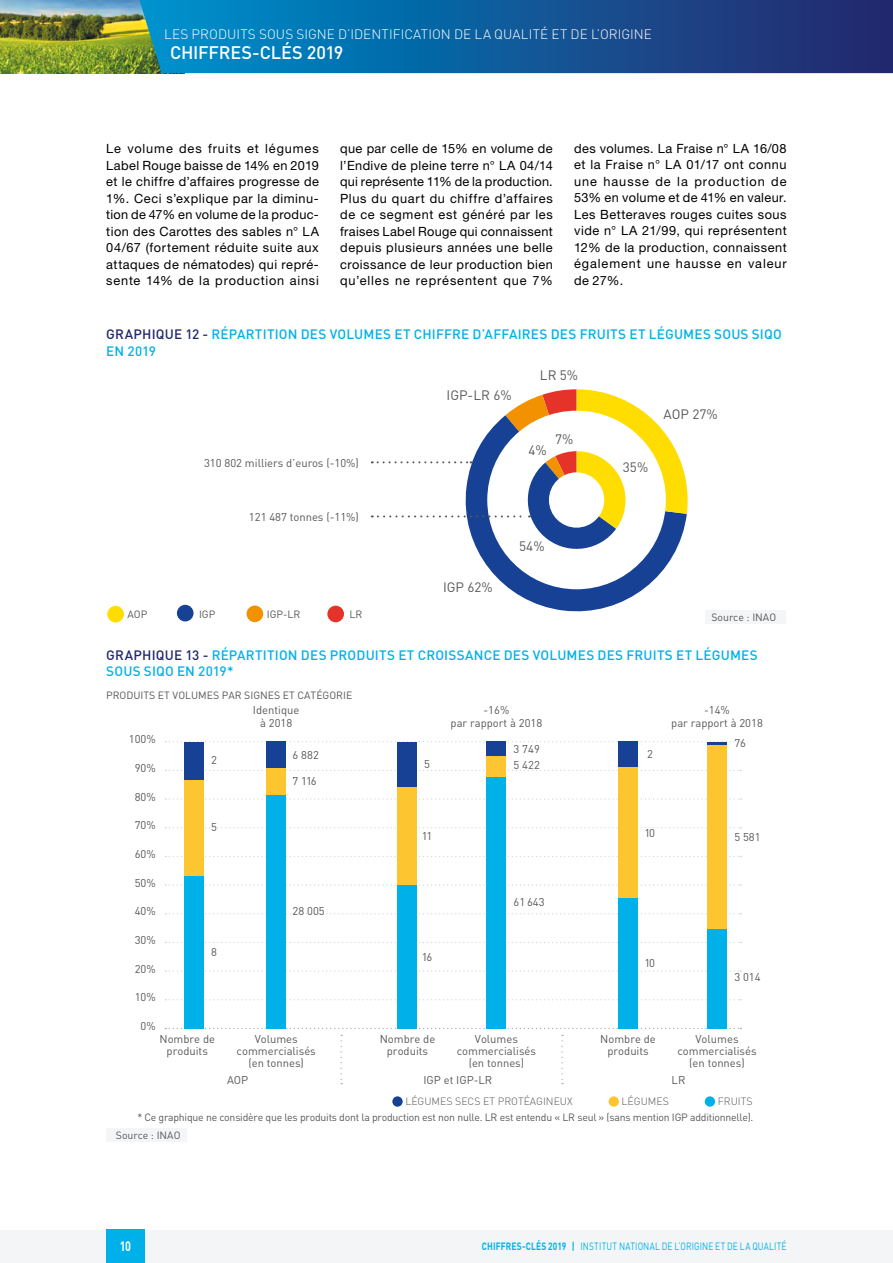
<style>
.page{position:relative;width:893px;height:1263px;background:#fff}
.page>*{position:absolute;margin:0;border:0;box-sizing:border-box;transform-origin:0 0}
.t1{font:500 18px "DIN";letter-spacing:-.01em;color:#fff}
.t2{font:500 13.5px/16.2px "DIN";letter-spacing:.015em;color:#00b1e9}
.t3{font:300 13.5px "DIN";color:#fff}
.t4{font:13.5px "DIN";color:#575756}
.t5{font:700 13.5px "DIN";color:#fff;scale:.8 1}
.t6{font:12.75px/16.5px "Helvetica Neue LT Std";letter-spacing:.045em;color:#000;text-align:justify}
.t7{font:11.25px/12px "DIN";color:#575756;text-align:center}
.t8{font:10.5px "DIN";letter-spacing:-.02em;color:#575756}
.t9{font:10.5px "DIN";letter-spacing:.025em;color:#00b1e9;scale:.8 1}
.t10{font:300 10.5px "DIN";color:#575756}
.t11{font:10.5px "DIN";color:#575756}
.s1{color:#21276c}
.s2{font-weight:700}
</style>
<div class="page">
<img style="left:0;top:0;width:133px;height:73px">
<svg style="left:133px;top:0;width:760px;height:73px;background:#125b98"></svg>
<div style="left:0;top:1230px;width:893px;height:33px;background:#f4f5f6"></div>
<div style="left:106px;top:1230px;width:39px;height:33px;background:#00b1e9"></div>
<svg style="left:480px;top:555px;width:193px;height:57px;fill:#164194"></svg>
<div style="left:487px;top:411px;width:179px;height:178px;background:#fff;border-radius:50%"></div>
<div style="left:705px;top:610px;width:81px;height:13px;background:#f4f5f6"></div>
<svg style="left:372px;top:389px;width:316px;height:166px"></svg>
<div style="left:107px;top:606px;width:17px;height:16px;background:#fd0;border-radius:50%"></div>
<div style="left:247px;top:605px;width:16px;height:17px;background:#f39200;border-radius:50%"></div>
<div style="left:177px;top:605px;width:17px;height:16px;background:#164194;border-radius:50%"></div>
<div style="left:327px;top:606px;width:17px;height:16px;background:#e63329;border-radius:50%"></div>
<svg style="left:165px;top:1028px;width:576px;height:1px"></svg>
<svg style="left:165px;top:999px;width:576px;height:1px"></svg>
<svg style="left:165px;top:970px;width:576px;height:2px"></svg>
<svg style="left:165px;top:942px;width:576px;height:1px"></svg>
<svg style="left:165px;top:913px;width:576px;height:1px"></svg>
<svg style="left:165px;top:884px;width:576px;height:2px"></svg>
<svg style="left:165px;top:856px;width:576px;height:1px"></svg>
<svg style="left:165px;top:827px;width:576px;height:1px"></svg>
<svg style="left:165px;top:798px;width:576px;height:2px"></svg>
<svg style="left:165px;top:770px;width:576px;height:1px"></svg>
<svg style="left:165px;top:741px;width:576px;height:1px"></svg>
<div style="left:266px;top:742px;width:19px;height:26px;background:#164194"></div>
<div style="left:486px;top:742px;width:20px;height:14px;background:#164194"></div>
<div style="left:266px;top:768px;width:19px;height:27px;background:#fdc52f"></div>
<div style="left:486px;top:756px;width:20px;height:21px;background:#fdc52f"></div>
<div style="left:266px;top:795px;width:19px;height:233px;background:#00b1e9"></div>
<div style="left:486px;top:777px;width:20px;height:251px;background:#00b1e9"></div>
<div style="left:185px;top:742px;width:19px;height:38px;background:#164194"></div>
<div style="left:185px;top:780px;width:19px;height:96px;background:#fdc52f"></div>
<div style="left:185px;top:876px;width:19px;height:152px;background:#00b1e9"></div>
<div style="left:397px;top:742px;width:20px;height:45px;background:#164194"></div>
<div style="left:397px;top:787px;width:20px;height:98px;background:#fdc52f"></div>
<div style="left:397px;top:885px;width:20px;height:143px;background:#00b1e9"></div>
<div style="left:618px;top:741px;width:20px;height:26px;background:#164194"></div>
<div style="left:618px;top:767px;width:20px;height:131px;background:#fdc52f"></div>
<div style="left:618px;top:898px;width:20px;height:130px;background:#00b1e9"></div>
<div style="left:392px;top:1096px;width:11px;height:11px;background:#164194;border-radius:50%"></div>
<div style="left:609px;top:1096px;width:10px;height:11px;background:#fdc52f;border-radius:50%"></div>
<div style="left:705px;top:1096px;width:10px;height:11px;background:#00b1e9;border-radius:50%"></div>
<div style="left:106px;top:1129px;width:81px;height:13px;background:#f4f5f6"></div>
<hr style="left:707px;top:742px;width:19px;height:3px;background:#164194">
<div style="left:707px;top:745px;width:19px;height:184px;background:#fdc52f"></div>
<div style="left:707px;top:929px;width:19px;height:99px;background:#00b1e9"></div>
<svg style="left:341px;top:1035px;width:1px;height:49px"></svg>
<svg style="left:561px;top:1035px;width:2px;height:49px"></svg>
<p class="t3" style="left:164px;top:26px;width:489px">LES PRODUITS SOUS SIGNE D’IDENTIFICATION DE LA QUALITÉ ET DE L’ORIGINE</p>
<h1 class="t1" style="left:170px;top:41px;width:175px">CHIFFRES-CLÉS 2019</h1>
<p class="t6" style="left:106px;top:140px;width:214px">Le volume des fruits et légumes Label Rouge baisse de 14% en 2019 et le chiffre d’affaires progresse de 1%. Ceci s’explique par la diminu&shy;tion de 47% en volume de la produc&shy;tion des Carottes des sables n° LA 04/67 (fortement réduite suite aux attaques de nématodes) qui repré&shy;sente 14% de la production ainsi</p>
<p class="t6" style="left:340px;top:140px;width:214px">que par celle de 15% en volume de l’Endive de pleine terre n° LA 04/14 qui représente 11% de la production.<br>Plus du quart du chiffre d’affaires de ce segment est généré par les fraises Label Rouge qui connaissent depuis plusieurs années une belle croissance de leur production bien qu’elles ne représentent que 7%</p>
<p class="t6" style="left:574px;top:140px;width:214px">des volumes. La Fraise n° LA 16/08 et la Fraise n° LA 01/17 ont connu une hausse de la production de 53% en volume et de 41% en valeur.<br>Les Betteraves rouges cuites sous vide n° LA 21/99, qui représentent 12% de la production, connaissent également une hausse en valeur de 27%.</p>
<p class="t2" style="left:106px;top:326px;width:677px"><span class="s1">GRAPHIQUE 12 -</span> RÉPARTITION DES VOLUMES ET CHIFFRE D’AFFAIRES DES FRUITS ET LÉGUMES SOUS SIQO<br>EN 2019</p>
<p class="t4" style="left:540px;top:366px;width:40px">LR 5%</p>
<p class="t4" style="left:447px;top:386px;width:67px">IGP-LR 6%</p>
<p class="t7" style="left:204px;top:456px;width:156px">310 802 milliers d’euros (-10%)</p>
<p class="t7" style="left:249px;top:511px;width:112px">121 487 tonnes (-11%)</p>
<p class="t4" style="left:529px;top:441px;width:20px">4%</p>
<p class="t4" style="left:555px;top:431px;width:20px">7%</p>
<p class="t4" style="left:443px;top:579px;width:51px">IGP 62%</p>
<p class="t4" style="left:519px;top:538px;width:27px">54%</p>
<p class="t4" style="left:663px;top:406px;width:56px">AOP 27%</p>
<p class="t4" style="left:623px;top:459px;width:27px">35%</p>
<p class="t8" style="left:127px;top:608px;width:21px">AOP</p>
<p class="t8" style="left:199px;top:608px;width:18px">IGP</p>
<p class="t8" style="left:267px;top:608px;width:35px">IGP-LR</p>
<p class="t8" style="left:349px;top:608px;width:14px">LR</p>
<p class="t2" style="left:106px;top:647px;width:653px"><span class="s1">GRAPHIQUE 13 -</span> RÉPARTITION DES PRODUITS ET CROISSANCE DES VOLUMES DES FRUITS ET LÉGUMES<br>SOUS SIQO EN 2019*</p>
<p class="t11" style="left:711px;top:610px;width:66px">Source : INAO</p>
<p class="t8" style="left:106px;top:688px;width:248px">PRODUITS ET VOLUMES PAR SIGNES ET CATÉGORIE</p>
<p class="t7" style="left:129px;top:733px;width:28px">100%</p>
<p class="t7" style="left:135px;top:762px;width:23px">90%</p>
<p class="t7" style="left:135px;top:790px;width:23px">80%</p>
<p class="t7" style="left:135px;top:819px;width:23px">70%</p>
<p class="t7" style="left:135px;top:848px;width:23px">60%</p>
<p class="t7" style="left:135px;top:876px;width:23px">50%</p>
<p class="t7" style="left:135px;top:905px;width:23px">40%</p>
<p class="t7" style="left:135px;top:934px;width:23px">30%</p>
<p class="t7" style="left:135px;top:962px;width:23px">20%</p>
<p class="t7" style="left:135px;top:991px;width:23px">10%</p>
<p class="t7" style="left:141px;top:1020px;width:17px">0%</p>
<p class="t7" style="left:211px;top:754px;width:7px">2</p>
<p class="t7" style="left:211px;top:821px;width:7px">5</p>
<p class="t7" style="left:211px;top:945px;width:7px">8</p>
<p class="t7" style="left:253px;top:703px;width:48px;line-height:13.5px">Identique à 2018</p>
<p class="t7" style="left:293px;top:748px;width:28px">6 882</p>
<p class="t7" style="left:293px;top:775px;width:25px">7 116</p>
<p class="t7" style="left:293px;top:905px;width:34px">28 005</p>
<p class="t7" style="left:159px;top:1033px;width:57px">Nombre de produits</p>
<p class="t7" style="left:237px;top:1033px;width:81px">Volumes commercialisés (en tonnes)</p>
<p class="t7" style="left:451px;top:703px;width:93px;line-height:13.5px">-16%<br>par rapport à 2018</p>
<p class="t7" style="left:424px;top:758px;width:7px">5</p>
<p class="t7" style="left:422px;top:829px;width:12px">11</p>
<p class="t7" style="left:422px;top:950px;width:12px">16</p>
<p class="t7" style="left:514px;top:743px;width:28px">3 749</p>
<p class="t7" style="left:514px;top:759px;width:28px">5 422</p>
<p class="t7" style="left:514px;top:896px;width:32px">61 643</p>
<p class="t7" style="left:380px;top:1033px;width:57px">Nombre de produits</p>
<p class="t7" style="left:457px;top:1033px;width:81px">Volumes commercialisés (en tonnes)</p>
<p class="t7" style="left:671px;top:703px;width:93px;line-height:13.5px">-14%<br>par rapport à 2018</p>
<p class="t7" style="left:647px;top:748px;width:7px">2</p>
<p class="t7" style="left:644px;top:826px;width:12px">10</p>
<p class="t7" style="left:644px;top:957px;width:12px">10</p>
<p class="t7" style="left:734px;top:737px;width:13px">76</p>
<p class="t7" style="left:734px;top:831px;width:28px">5 581</p>
<p class="t7" style="left:734px;top:971px;width:28px">3 014</p>
<p class="t7" style="left:600px;top:1033px;width:57px">Nombre de produits</p>
<p class="t7" style="left:677px;top:1033px;width:81px">Volumes commercialisés (en tonnes)</p>
<p class="t7" style="left:227px;top:1074px;width:23px">AOP</p>
<p class="t7" style="left:423px;top:1074px;width:70px">IGP et IGP-LR</p>
<p class="t7" style="left:672px;top:1074px;width:15px">LR</p>
<p class="t10" style="left:405px;top:1094px;width:169px">LÉGUMES SECS ET PROTÉAGINEUX</p>
<p class="t10" style="left:622px;top:1094px;width:49px">LÉGUMES</p>
<p class="t10" style="left:718px;top:1094px;width:36px">FRUITS</p>
<p class="t8" style="left:138px;top:1110px;width:617px">* Ce graphique ne considère que les produits dont la production est non nulle. LR est entendu « LR seul » (sans mention IGP additionnelle).</p>
<p class="t8" style="left:116px;top:1129px;width:66px">Source : INAO</p>
<p class="t5" style="left:120px;top:1237px;width:16px">10</p>
<p class="t9" style="left:482px;top:1240px;width:382px"><span class="s2">CHIFFRES-CLÉS 2019 |</span> INSTITUT NATIONAL DE L’ORIGINE ET DE LA QUALITÉ</p>
</div>
